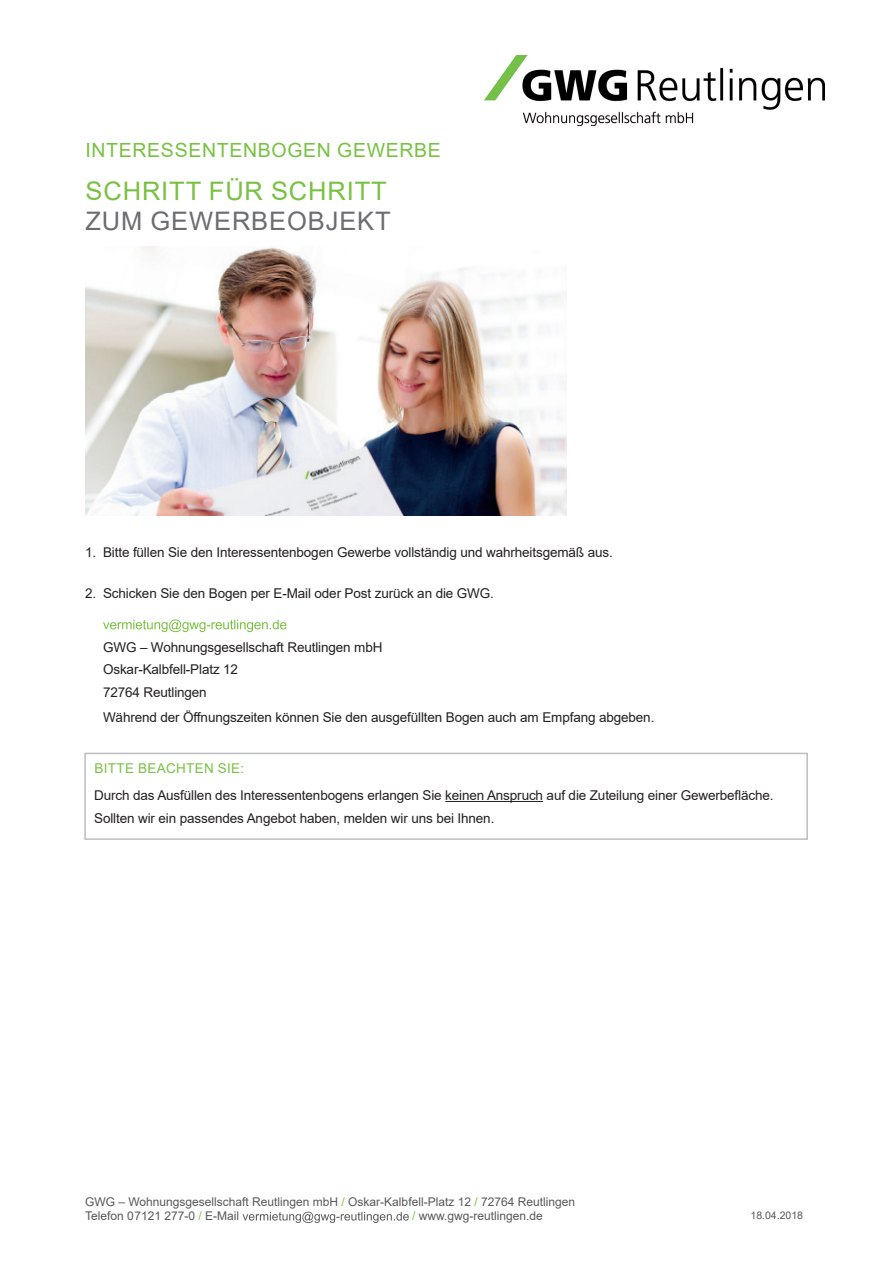
<style>
.page{position:relative;width:893px;height:1263px;background:#fff}
.page>*{position:absolute;margin:0;border:0;box-sizing:border-box;transform-origin:0 0}
.t1{font:25.5px "Arial";letter-spacing:.035em;color:#79c142}
.t2{font:25.5px "Arial";letter-spacing:.035em;color:#6c6d70}
.t3{font:19.5px "Arial";letter-spacing:.035em;color:#79c142}
.t4{font:13.5px/22.5px "Arial";letter-spacing:-.01em;color:#231f20}
.t5{font:13.5px "Arial";letter-spacing:.025em;color:#79c142}
.t6{font:12px/14.4px "Arial";color:#57585a}
.t7{font:10.5px "Arial";color:#57585a}
.s1{color:#79c142}
</style>
<div class="page">
<img style="left:485px;top:55px;width:339px;height:70px">
<svg style="left:243px;top:1212px;width:166px;height:11px"></svg>
<img style="left:85px;top:247px;width:482px;height:269px">
<svg style="left:103px;top:619px;width:183px;height:13px"></svg>
<div style="left:84px;top:753px;width:724px;height:87px;border:2px solid #bcbdc0"></div>
<hr style="left:445px;top:801px;width:98px;height:1px;background:#231f20">
<h2 class="t3" style="left:85px;top:137px;width:357px">INTERESSENTENBOGEN GEWERBE</h2>
<h1 class="t1" style="left:85px;top:173px;width:303px">SCHRITT FÜR SCHRITT</h1>
<h1 class="t2" style="left:85px;top:203px;width:307px">ZUM GEWERBEOBJEKT</h1>
<p class="t4" style="left:85px;top:541px;width:529px">1. Bitte füllen Sie den Interessentenbogen Gewerbe vollständig und wahrheitsgemäß aus.</p>
<p class="t4" style="left:85px;top:582px;width:410px">2. Schicken Sie den Bogen per E-Mail oder Post zurück an die GWG.</p>
<p class="t4" style="left:103px;top:636px;width:281px">GWG – Wohnungsgesellschaft Reutlingen mbH<br>Oskar-Kalbfell-Platz 12<br>72764 Reutlingen</p>
<p class="t4" style="left:103px;top:706px;width:553px">Während der Öffnungszeiten können Sie den ausgefüllten Bogen auch am Empfang abgeben.</p>
<p class="t5" style="left:94px;top:759px;width:151px">BITTE BEACHTEN SIE:</p>
<p class="t4" style="left:94px;top:784px;width:681px">Durch das Ausfüllen des Interessentenbogens erlangen Sie keinen Anspruch auf die Zuteilung einer Gewerbefläche.<br>Sollten wir ein passendes Angebot haben, melden wir uns bei Ihnen.</p>
<p class="t6" style="left:85px;top:1194px;width:492px">GWG – Wohnungsgesellschaft Reutlingen mbH <span class="s1">/</span> Oskar-Kalbfell-Platz 12 <span class="s1">/</span> 72764 Reutlingen<br>Telefon 07121 277-0 <span class="s1">/</span> E-Mail</p>
<p class="t6" style="left:412px;top:1209px;width:132px"><span class="s1">/</span> www.gwg-reutlingen.de</p>
<p class="t7" style="left:750px;top:1208px;width:54px">18.04.2018</p>
</div>
